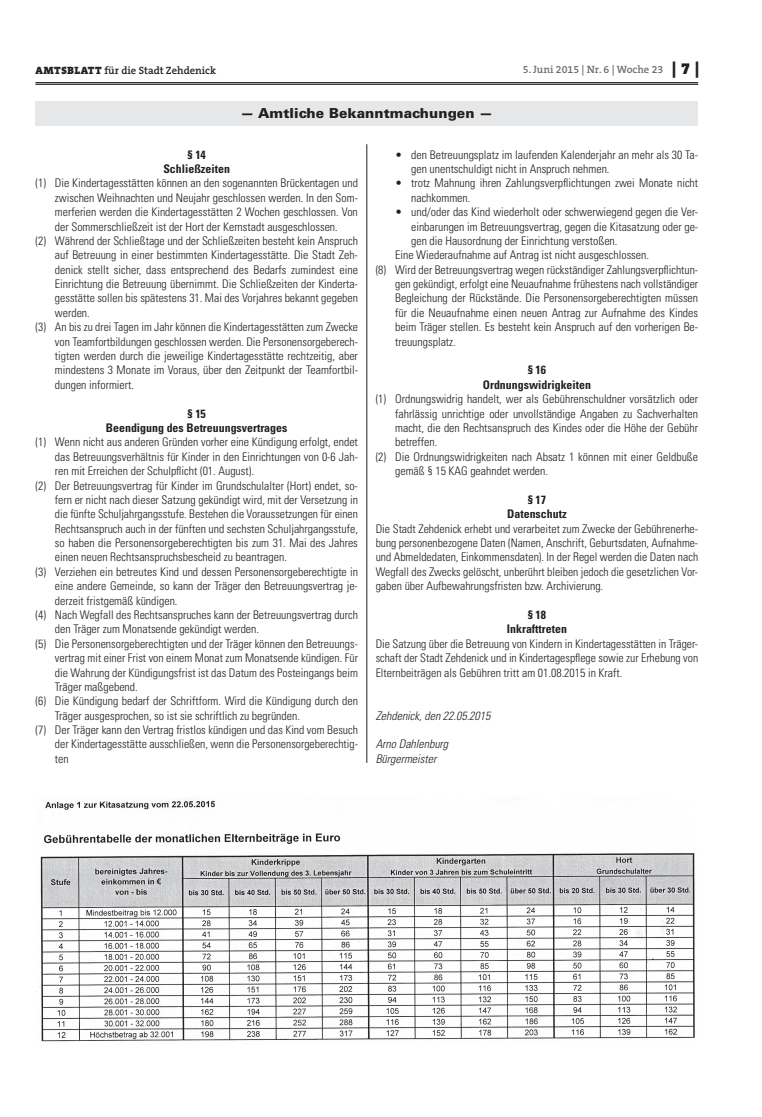
<style>
.page{position:relative;width:762px;height:1117px;background:#fff}
.page>*{position:absolute;margin:0;border:0;box-sizing:border-box;transform-origin:0 0}
.t1{font:900 13.75px "Univers";letter-spacing:.005em;color:#231f20}
.t2{font:300 condensed 11.88px/14.4px "Univers";color:#231f20}
.t3{font:700 condensed 11.88px/14.4px "Univers";color:#231f20;text-align:center}
.t4{font:italic 300 condensed 11.88px/14.4px "Univers";color:#231f20}
.t5{font:600 10.62px "The Serif B W6";color:#231f20}
.t6{font:600 10.62px "The Serif B W6";color:#6c6d70}
.s1{font-family:"The Serif B W9";font-weight:900}
.s2{font-family:"The Serif B W9";font-weight:900;font-size:16.25px;color:#231f20}
</style>
<div class="page">
<hr style="left:35px;top:82px;width:663px;height:1px;background:#231f20">
<hr style="left:35px;top:84px;width:663px;height:1px;background:#231f20">
<div style="left:35px;top:101px;width:663px;height:25px;background:#e6e7e9"></div>
<hr style="left:367px;top:144px;width:1px;height:618px;background:#231f20">
<img style="left:36px;top:797px;width:659px;height:245px">
<p class="t5" style="left:36px;top:63px;width:182px"><span class="s1">AMTSBLATT</span> für die Stadt Zehdenick</p>
<p class="t6" style="left:523px;top:63px;width:178px">5. Juni 2015 | Nr. 6 | Woche 23 <span class="s2">| 7 |</span></p>
<p class="t1" style="left:241px;top:104px;width:254px">— Amtliche Bekanntmachungen —</p>
<p class="t3" style="left:163px;top:147px;width:68px">§ 14<br>Schließzeiten</p>
<p class="t2" style="left:35px;top:176px;width:324px">(1) Die Kindertagesstätten können an den sogenannten Brückentagen und</p>
<p class="t2" style="left:55px;top:190px;width:304px">zwischen Weihnachten und Neujahr geschlossen werden. In den Som-</p>
<p class="t2" style="left:55px;top:205px;width:304px">merferien werden die Kindertagesstätten 2 Wochen geschlossen. Von</p>
<p class="t2" style="left:55px;top:219px;width:284px">der Sommerschließzeit ist der Hort der Kernstadt ausgeschlossen.</p>
<p class="t2" style="left:35px;top:233px;width:324px">(2) Während der Schließtage und der Schließzeiten besteht kein Anspruch</p>
<p class="t2" style="left:55px;top:248px;width:304px">auf Betreuung in einer bestimmten Kindertagesstätte. Die Stadt Zeh-</p>
<p class="t2" style="left:55px;top:262px;width:304px">denick stellt sicher, dass entsprechend des Bedarfs zumindest eine</p>
<p class="t2" style="left:55px;top:277px;width:304px">Einrichtung die Betreuung übernimmt. Die Schließzeiten der Kinderta-</p>
<p class="t2" style="left:55px;top:291px;width:304px">gesstätte sollen bis spätestens 31. Mai des Vorjahres bekannt gegeben</p>
<p class="t2" style="left:55px;top:305px;width:36px">werden.</p>
<p class="t2" style="left:35px;top:320px;width:324px">(3) An bis zu drei Tagen im Jahr können die Kindertagesstätten zum Zwecke</p>
<p class="t2" style="left:55px;top:334px;width:304px">von Teamfortbildungen geschlossen werden. Die Personensorgeberech-</p>
<p class="t2" style="left:55px;top:348px;width:304px">tigten werden durch die jeweilige Kindertagesstätte rechtzeitig, aber</p>
<p class="t2" style="left:55px;top:363px;width:304px">mindestens 3 Monate im Voraus, über den Zeitpunkt der Teamfortbil-</p>
<p class="t2" style="left:55px;top:377px;width:81px">dungen informiert.</p>
<p class="t3" style="left:106px;top:406px;width:183px">§ 15<br>Beendigung des Betreuungsvertrages</p>
<p class="t2" style="left:35px;top:435px;width:324px">(1) Wenn nicht aus anderen Gründen vorher eine Kündigung erfolgt, endet</p>
<p class="t2" style="left:55px;top:449px;width:304px">das Betreuungsverhältnis für Kinder in den Einrichtungen von 0-6 Jah-</p>
<p class="t2" style="left:55px;top:463px;width:201px">ren mit Erreichen der Schulpflicht (01. August).</p>
<p class="t2" style="left:35px;top:478px;width:324px">(2) Der Betreuungsvertrag für Kinder im Grundschulalter (Hort) endet, so-</p>
<p class="t2" style="left:55px;top:492px;width:305px">fern er nicht nach dieser Satzung gekündigt wird, mit der Versetzung in</p>
<p class="t2" style="left:55px;top:506px;width:304px">die fünfte Schuljahrgangsstufe. Bestehen die Voraussetzungen für einen</p>
<p class="t2" style="left:55px;top:521px;width:304px">Rechtsanspruch auch in der fünften und sechsten Schuljahrgangsstufe,</p>
<p class="t2" style="left:55px;top:535px;width:304px">so haben die Personensorgeberechtigten bis zum 31. Mai des Jahres</p>
<p class="t2" style="left:55px;top:550px;width:234px">einen neuen Rechtsanspruchsbescheid zu beantragen.</p>
<p class="t2" style="left:35px;top:564px;width:324px">(3) Verziehen ein betreutes Kind und dessen Personensorgeberechtigte in</p>
<p class="t2" style="left:55px;top:578px;width:304px">eine andere Gemeinde, so kann der Träger den Betreuungsvertrag je-</p>
<p class="t2" style="left:55px;top:593px;width:124px">derzeit fristgemäß kündigen.</p>
<p class="t2" style="left:35px;top:607px;width:324px">(4) Nach Wegfall des Rechtsanspruches kann der Betreuungsvertrag durch</p>
<p class="t2" style="left:55px;top:621px;width:206px">den Träger zum Monatsende gekündigt werden.</p>
<p class="t2" style="left:35px;top:636px;width:324px">(5) Die Personensorgeberechtigten und der Träger können den Betreuungs-</p>
<p class="t2" style="left:55px;top:650px;width:304px">vertrag mit einer Frist von einem Monat zum Monatsende kündigen. Für</p>
<p class="t2" style="left:55px;top:665px;width:304px">die Wahrung der Kündigungsfrist ist das Datum des Posteingangs beim</p>
<p class="t2" style="left:55px;top:679px;width:84px">Träger maßgebend.</p>
<p class="t2" style="left:35px;top:693px;width:324px">(6) Die Kündigung bedarf der Schriftform. Wird die Kündigung durch den</p>
<p class="t2" style="left:55px;top:708px;width:247px">Träger ausgesprochen, so ist sie schriftlich zu begründen.</p>
<p class="t2" style="left:35px;top:722px;width:324px">(7) Der Träger kann den Vertrag fristlos kündigen und das Kind vom Besuch</p>
<p class="t2" style="left:55px;top:736px;width:304px">der Kindertagesstätte ausschließen, wenn die Personensorgeberechtig-</p>
<p class="t2" style="left:55px;top:751px;width:15px">ten</p>
<p class="t2" style="left:411px;top:147px;width:289px;text-indent:-16px">• den Betreuungsplatz im laufenden Kalenderjahr an mehr als 30 Ta&shy;gen unentschuldigt nicht in Anspruch nehmen.</p>
<p class="t2" style="left:411px;top:176px;width:289px;text-indent:-16px">• trotz Mahnung ihren Zahlungsverpflichtungen zwei Monate nicht nachkommen.</p>
<p class="t2" style="left:395px;top:205px;width:304px">• und/oder das Kind wiederholt oder schwerwiegend gegen die Ver-</p>
<p class="t2" style="left:411px;top:219px;width:289px">einbarungen im Betreuungsvertrag, gegen die Kitasatzung oder ge-</p>
<p class="t2" style="left:411px;top:233px;width:208px">gen die Hausordnung der Einrichtung verstoßen.</p>
<p class="t2" style="left:395px;top:248px;width:255px">Eine Wiederaufnahme auf Antrag ist nicht ausgeschlossen.</p>
<p class="t2" style="left:376px;top:262px;width:324px">(8) Wird der Betreuungsvertrag wegen rückständiger Zahlungsverpflichtun-</p>
<p class="t2" style="left:395px;top:276px;width:304px">gen gekündigt, erfolgt eine Neuaufnahme frühestens nach vollständiger</p>
<p class="t2" style="left:395px;top:291px;width:304px">Begleichung der Rückstände. Die Personensorgeberechtigten müssen</p>
<p class="t2" style="left:395px;top:305px;width:304px">für die Neuaufnahme einen neuen Antrag zur Aufnahme des Kindes</p>
<p class="t2" style="left:395px;top:320px;width:304px">beim Träger stellen. Es besteht kein Anspruch auf den vorherigen Be-</p>
<p class="t2" style="left:395px;top:334px;width:62px">treuungsplatz.</p>
<p class="t3" style="left:483px;top:363px;width:110px">§ 16<br>Ordnungswidrigkeiten</p>
<p class="t2" style="left:376px;top:392px;width:324px">(1) Ordnungswidrig handelt, wer als Gebührenschuldner vorsätzlich oder</p>
<p class="t2" style="left:395px;top:406px;width:304px">fahrlässig unrichtige oder unvollständige Angaben zu Sachverhalten</p>
<p class="t2" style="left:395px;top:420px;width:304px">macht, die den Rechtsanspruch des Kindes oder die Höhe der Gebühr</p>
<p class="t2" style="left:395px;top:435px;width:44px">betreffen.</p>
<p class="t2" style="left:376px;top:449px;width:324px">(2) Die Ordnungswidrigkeiten nach Absatz 1 können mit einer Geldbuße</p>
<p class="t2" style="left:395px;top:463px;width:154px">gemäß § 15 KAG geahndet werden.</p>
<p class="t3" style="left:507px;top:492px;width:61px">§ 17<br>Datenschutz</p>
<p class="t2" style="left:376px;top:521px;width:324px;text-align:justify">Die Stadt Zehdenick erhebt und verarbeitet zum Zwecke der Gebührenerhe&shy;bung personenbezogene Daten (Namen, Anschrift, Geburtsdaten, Aufnahme&shy;und Abmeldedaten, Einkommensdaten). In der Regel werden die Daten nach Wegfall des Zwecks gelöscht, unberührt bleiben jedoch die gesetzlichen Vor&shy;gaben über Aufbewahrungsfristen bzw. Archivierung.</p>
<p class="t3" style="left:507px;top:607px;width:62px">§ 18<br>Inkrafttreten</p>
<p class="t2" style="left:376px;top:636px;width:324px;text-align:justify">Die Satzung über die Betreuung von Kindern in Kindertagesstätten in Träger&shy;schaft der Stadt Zehdenick und in Kindertagespflege sowie zur Erhebung von Elternbeiträgen als Gebühren tritt am 01.08.2015 in Kraft.</p>
<p class="t4" style="left:376px;top:708px;width:116px">Zehdenick, den 22.05.2015</p>
<p class="t4" style="left:376px;top:737px;width:74px">Arno Dahlenburg<br>Bürgermeister</p>
</div>
